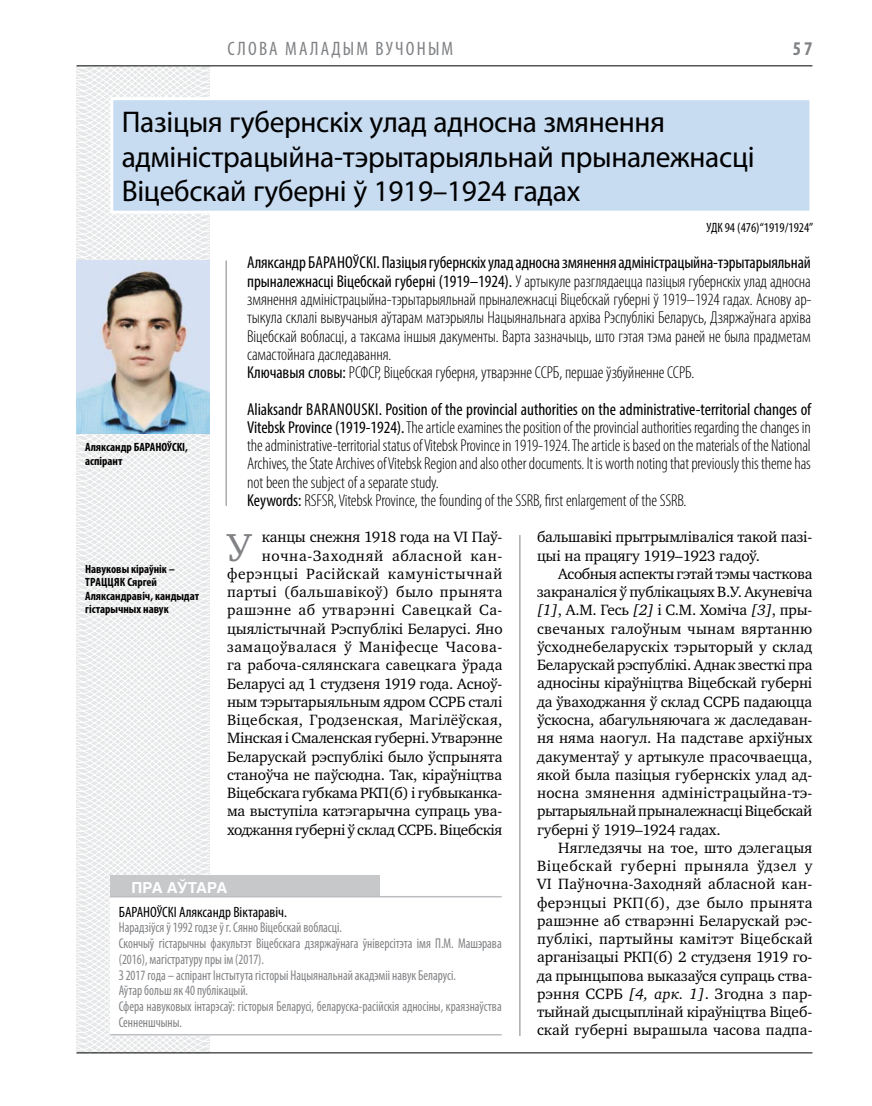
<style>
.page{position:relative;width:872px;height:1106px;background:#fff}
.page>*{position:absolute;margin:0;border:0;box-sizing:border-box;transform-origin:0 0}
.t1{font:40.05px "Charter C";color:#808285}
.t2{font:30px/34.5px "Myriad Pro";letter-spacing:-.01em;color:#000}
.t3{font:condensed 19.5px "Myriad Pro";color:#808285}
.t4{font:700 condensed 19.5px "Myriad Pro";color:#808285}
.t5{font:300 condensed 17.25px/18.3px "Myriad Pro";letter-spacing:-.01em;color:#000}
.t6{font:condensed 17.25px "Myriad Pro";letter-spacing:-.01em;color:#000}
.t7{font:15.3px/18.3px "Charter C";letter-spacing:-.005em;color:#000;text-align:justify}
.t8{font:condensed 15px "Myriad Pro";color:#000}
.t9{font:700 15px "Helios";letter-spacing:-.045em;color:#fff}
.t10{font:condensed 14.25px/15.8px "Myriad Pro";color:#808285;scale:.9 1}
.t11{font:condensed 13.5px "Myriad Pro";color:#000}
.t12{font:700 condensed 12px/13.5px "Myriad Pro";color:#000}
.s1{font-weight:400}
.s2{font-style:italic}
</style>
<div class="page">
<svg style="left:76px;top:65px;width:192px;height:989px"></svg>
<hr style="left:519px;top:535px;width:1px;height:501px;background:#808285">
<div style="left:112px;top:99px;width:699px;height:113px;background:#c7dbf1"></div>
<div style="left:110px;top:97px;width:702px;height:117px;border:3px solid #fff"></div>
<div style="left:110px;top:876px;width:270px;height:23px;background:#c6c8ca"></div>
<div style="left:110px;top:897px;width:391px;height:138px;background:#fff"></div>
<hr style="left:110px;top:1034px;width:391px;height:1px;background:#bcbdc0">
<hr style="left:110px;top:896px;width:391px;height:1px;background:#bcbdc0">
<hr style="left:226px;top:260px;width:1px;height:246px;background:#808285">
<img style="left:77px;top:260px;width:133px;height:173px">
<hr style="left:77px;top:1052px;width:735px;height:1px;background:#000">
<hr style="left:77px;top:65px;width:735px;height:1px;background:#000">
<p class="t3" style="left:227px;top:37px;width:32px">Слова</p>
<p class="t3" style="left:285px;top:37px;width:168px">ма ладымву чоным</p>
<h2 class="t2" style="left:122px;top:104px;width:634px">Пазіцыя губернскіх улад адносна змянення адміністрацыйна-тэрытарыяльнай прыналежнасці<br>Віцебскай губерні ў 1919–1924 гадах</h2>
<p class="t4" style="left:793px;top:37px;width:21px">57</p>
<p class="t12" style="left:85px;top:440px;width:104px">Аляксандр БАРАНОЎСКІ, аспірант</p>
<p class="t11" style="left:706px;top:219px;width:108px">УДК 94 (476)“1919/1924”</p>
<p class="t6" style="left:247px;top:252px;width:76px">Аляксандр Бараноўскі</p>
<p class="t5" style="left:247px;top:253px;width:566px;text-indent:129px"><span class="s1">. Пазіцыя губернскіх улад адносна змянення адміністрацыйна-тэрытарыяльнай прыналежнасці Віцебскай губерні (1919–1924).</span> У артыкуле разглядаецца пазіцыя губернскіх улад адносна змянення адміністрацыйна-тэрытарыяльнай прыналежнасці Віцебскай губерні ў 1919–1924 гадах. Аснову ар&shy;тыкула склалі вывучаныя аўтарам матэрыялы Нацыянальнага архіва Рэспублікі Беларусь, Дзяржаўнага архіва Віцебскай вобласці, а таксама іншыя дакументы. Варта зазначыць, што гэтая тэма раней не была прадметам самастойнага даследавання.<br><span class="s1">Ключавыя словы:</span> РСФСР, Віцебская губерня, утварэнне ССРБ, першае ўзбуйненне ССРБ.</p>
<p class="t5" style="left:247px;top:399px;width:565px"><span class="s1">Aliaksandr Baranouski. Position of the provincial authorities on the administrative-territorial changes of Vitebsk Province (1919-1924).</span> The article examines the position of the provincial authorities regarding the changes in the administrative-territorial status of Vitebsk Province in 1919-1924. The article is based on the materials of the National Archives, the State Archives of Vitebsk Region and also other documents. It is worth noting that previously this theme has not been the subject of a separate study.<br><span class="s1">Keywords:</span> RSFSR, Vitebsk Province, the founding of the SSRB, first enlargement of the SSRB.</p>
<p class="t7" style="left:227px;top:528px;width:277px;text-align:right">канцы снежня 1918 года на VI Паў&shy;ночна-Заходняй абласной кан&shy;ферэнцыі Расійскай камуністычнай партыі (бальшавікоў) было прынята рашэнне аб утварэнні Савецкай Са&shy;цыялістычнай Рэспублікі Беларусі. Яно замацоўвалася ў Маніфесце Часова&shy;га рабоча-сялянскага савецкага ўрада Беларусі ад 1 студзеня 1919 года. Асноў&shy;ным тэрытарыяльным ядром ССРБ сталі Віцебская, Гродзенская, Магілёўская, Мінская і Смаленская губерні. Утварэнне Беларускай рэспублікі было ўспрынята станоўча не паўсюдна. Так, кіраўніцтва Віцебскага губкама РКП(б) і губвыканка&shy;ма выступіла катэгарычна супраць ува&shy;ходжання губерні ў склад ССРБ. Віцебскія</p>
<p class="t7" style="left:537px;top:528px;width:277px">бальшавікі прытрымліваліся такой пазі&shy;цыі на працягу 1919–1923 гадоў.</p>
<h1 class="t1" style="left:227px;top:525px;width:26px">У</h1>
<p class="t12" style="left:85px;top:561px;width:116px">Навуковы кіраўнік –<br>Траццяк Сяргей<br>Аляксандравіч, кандыдат гістарычных навук</p>
<p class="t7" style="left:537px;top:564px;width:277px;text-indent:21px">Асобныя аспекты гэтай тэмы часткова закраналіся ў публікацыях В.У. Акуневіча <span class="s2">[1]</span>, А.М. Гесь <span class="s2">[2]</span> і С.М. Хоміча <span class="s2">[3]</span>, пры&shy;свечаных галоўным чынам вяртанню ўсходнебеларускіх тэрыторый у склад Беларускай рэспублікі. Аднак звесткі пра адносіны кіраўніцтва Віцебскай губерні да ўваходжання ў склад ССРБ падаюцца ўскосна, абагульняючага ж даследаван&shy;ня няма наогул. На падставе архіўных дакументаў у артыкуле прасочваецца, якой была пазіцыя губернскіх улад ад&shy;носна змянення адміністрацыйна-тэ&shy;рытарыяльнай прыналежнасці Віцебскай губерні ў 1919–1924 гадах.</p>
<p class="t7" style="left:537px;top:838px;width:277px;text-indent:21px">Нягледзячы на тое, што дэлегацыя Віцебскай губерні прыняла ўдзел у VI Паўночна-Заходняй абласной кан&shy;ферэнцыі РКП(б), дзе было прынята рашэнне аб стварэнні Беларускай рэс&shy;публікі, партыйны камітэт Віцебскай арганізацыі РКП(б) 2 студзеня 1919 го&shy;да прынцыпова выказаўся супраць ства&shy;рэння ССРБ <span class="s2">[4, арк. 1]</span>. Згодна з пар&shy;тыйнай дысцыплінай кіраўніцтва Віцеб&shy;скай губерні вырашыла часова падпа-</p>
<p class="t9" style="left:131px;top:879px;width:97px">Пра аўтара</p>
<p class="t8" style="left:119px;top:902px;width:170px">БАРАНОЎСКІ Аляксандр Віктаравіч.</p>
<p class="t10" style="left:119px;top:919px;width:427px">Нарадзіўся ў 1992 годзе ў г. Сянно Віцебскай вобласці.<br>Скончыў гістарычны факультэт Віцебскага дзяржаўнага ўніверсітэта імя П.М. Машэрава (2016), магістратуру пры ім (2017).<br>З 2017 года – аспірант Інстытута гісторыі Нацыянальнай акадэміі навук Беларусі.<br>Аўтар больш як 40 публікацый.<br>Сфера навуковых інтарэсаў: гісторыя Беларусі, беларуска-расійскія адносіны, краязнаўства Сенненшчыны.</p>
</div>
